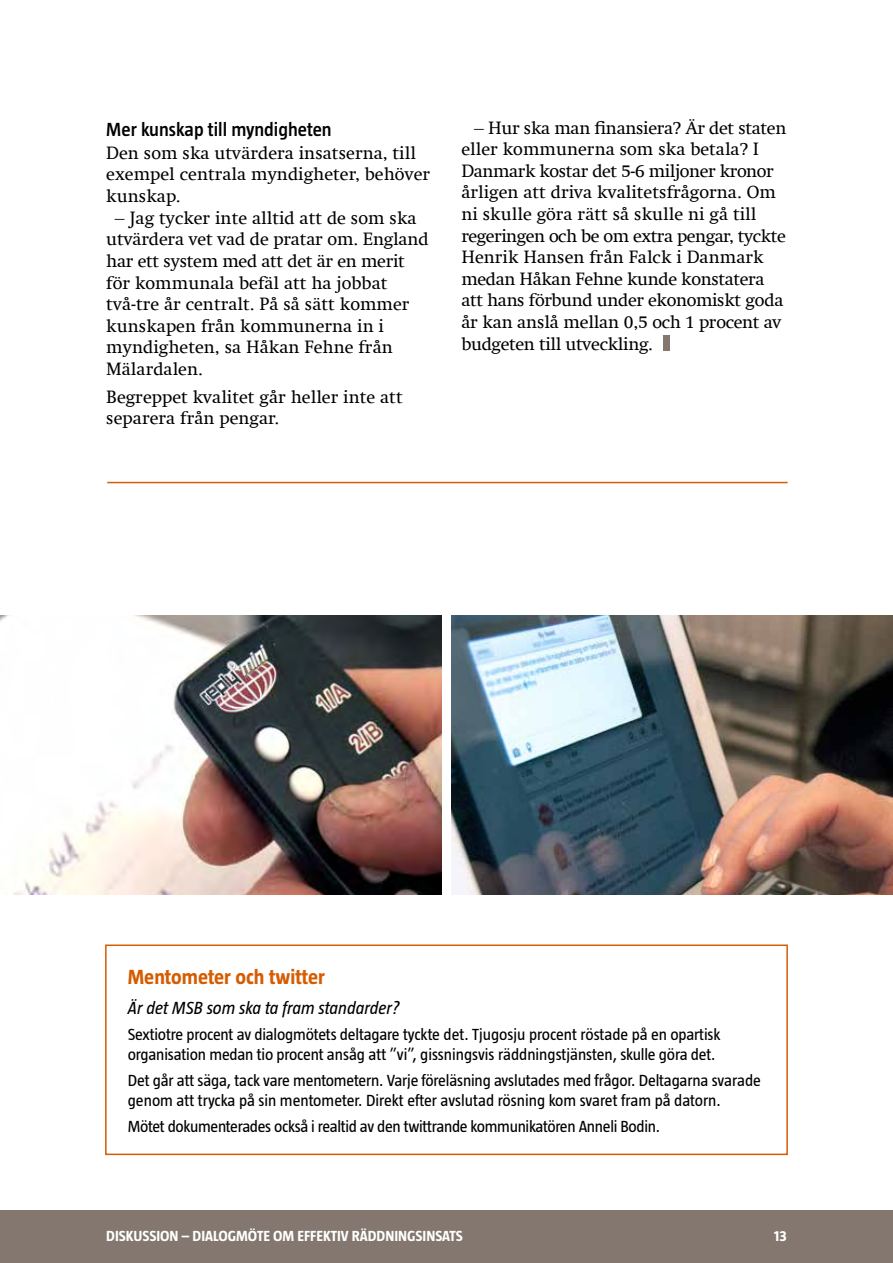
<style>
.page{position:relative;width:893px;height:1263px;background:#fff}
.page>*{position:absolute;margin:0;border:0;box-sizing:border-box;transform-origin:0 0}
.t1{font:700 21px "Taz";color:#d55c00}
.t2{font:600 19.5px "Taz";color:#000}
.t3{font:18px/21.6px "Swift Com";color:#000}
.t4{font:18px/21.6px "Swift Com";letter-spacing:-.02em;color:#000}
.t5{font:italic 18px "Taz";color:#000}
.t6{font:16.5px/19.8px "Taz";letter-spacing:-.01em;color:#000}
.t7{font:700 15px "Taz";color:#fff}
</style>
<div class="page">
<div style="left:0;top:1210px;width:893px;height:53px;background:#83776f"></div>
<div style="left:663px;top:336px;width:7px;height:15px;background:#83776f"></div>
<hr style="left:107px;top:482px;width:681px;height:1px;background:#d55c00">
<div style="left:105px;top:944px;width:683px;height:211px;border:2px solid #d55c00"></div>
<img style="left:451px;top:615px;width:442px;height:279px">
<img style="left:0;top:615px;width:441px;height:279px">
<p class="t2" style="left:106px;top:119px;width:227px">Mer kunskap till myndigheten</p>
<p class="t3" style="left:106px;top:142px;width:325px">Den som ska utvärdera insatserna, till exempel centrala myndigheter, behöver kunskap.</p>
<p class="t3" style="left:106px;top:207px;width:324px;text-indent:8px">– Jag tycker inte alltid att de som ska utvärdera vet vad de pratar om. England har ett system med att det är en merit för kommunala befäl att ha jobbat två-tre år centralt. På så sätt kommer kunskapen från kommunerna in i myndigheten, sa Håkan Fehne från<br>Mälardalen.</p>
<p class="t3" style="left:106px;top:386px;width:298px">Begreppet kvalitet går heller inte att separera från pengar.</p>
<p class="t4" style="left:461px;top:117px;width:327px;text-indent:13px">– Hur ska man finansiera? Är det staten eller kommunerna som ska betala? I Danmark kostar det 5-6 miljoner kronor årligen att driva kvalitetsfrågorna. Om ni skulle göra rätt så skulle ni gå till regeringen och be om extra pengar, tyckte Henrik Hansen från Falck i Danmark medan Håkan Fehne kunde konstatera att hans förbund under ekonomiskt goda år kan anslå mellan 0,5 och 1 procent av budgeten till utveckling.</p>
<p class="t1" style="left:128px;top:965px;width:199px">Mentometer och twitter</p>
<p class="t5" style="left:128px;top:998px;width:273px">Är det MSB som ska ta fram standarder?</p>
<p class="t6" style="left:128px;top:1025px;width:594px">Sextiotre procent av dialogmötets deltagare tyckte det. Tjugosju procent röstade på en opartisk organisation medan tio procent ansåg att ”vi”, gissningsvis räddningstjänsten, skulle göra det.</p>
<p class="t6" style="left:128px;top:1071px;width:635px">Det går att säga, tack vare mentometern. Varje föreläsning avslutades med frågor. Deltagarna svarade genom att trycka på sin mentometer. Direkt efter avslutad rösning kom svaret fram på datorn.</p>
<p class="t6" style="left:128px;top:1117px;width:534px">Mötet dokumenterades också i realtid av den twittrande kommunikatören Anneli Bodin.</p>
<p class="t7" style="left:106px;top:1227px;width:358px">DISKUSSION – DIALOGMÖTE OM EFFEKTIV RÄDDNINGSINSATS</p>
<p class="t7" style="left:774px;top:1227px;width:14px">13</p>
</div>
